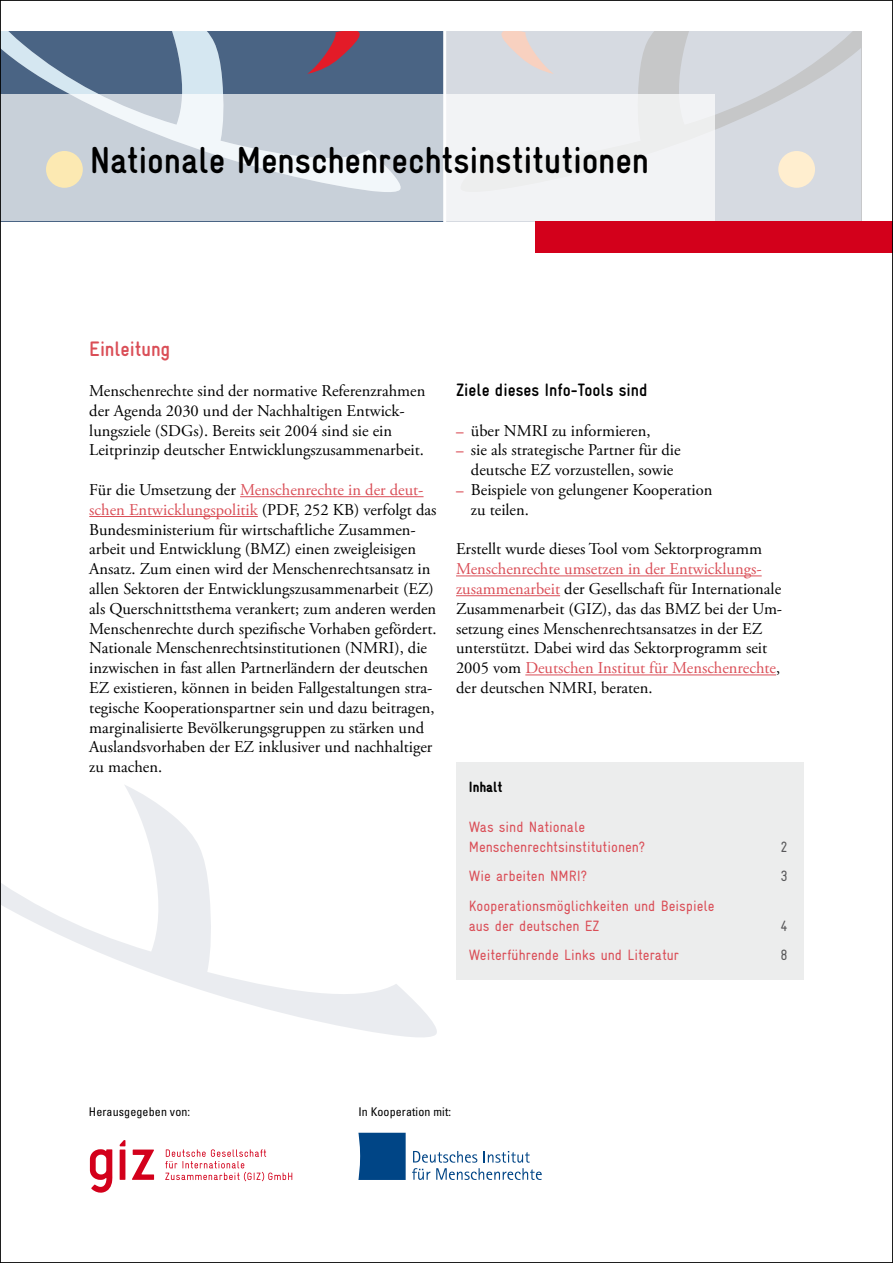
<style>
.page{position:relative;width:893px;height:1263px;background:#fff}
.page>*{position:absolute;margin:0;border:0;box-sizing:border-box;transform-origin:0 0}
.Headline_-_H1{font:700 condensed 37.5px "Gravur";letter-spacing:-.005em;color:#000}
.Headline_-_H2_nicht{font:700 condensed 21px "Gravur";color:#da4e57}
.Zwischenhead_schwarz{font:700 condensed 18px "Gravur";color:#000}
.Text{font:16.5px/19.8px "Adobe Garamond Pro";color:#000}
.Text_3mm_nach{font:16.5px/19.8px "Adobe Garamond Pro";color:#000}
.Inhalt{font:condensed 15px/19.8px "Gravur";color:#da4e57}
.inhalt_head{font:900 condensed 15px "Gravur";color:#000}
.Inhalt-2{font:condensed 15px "Gravur";color:#58585a}
.t1{font:condensed 12px "Univers";letter-spacing:.01em;color:#000}
.s1{color:#da4e57}
.s2{font-weight:700;font-size:15px;color:#da4e57}
</style>
<div class="page">
<svg style="left:2px;top:785px;width:435px;height:252px"></svg>
<svg style="left:2px;top:32px;width:441px;height:63px;background:#627a96"></svg>
<svg style="left:307px;top:32px;width:53px;height:42px;background:#7c4b65"></svg>
<svg style="left:446px;top:32px;width:415px;height:189px;background:#d4d7de"></svg>
<svg style="left:501px;top:32px;width:53px;height:42px;background:#e1d6d6"></svg>
<div style="left:778px;top:151px;width:37px;height:37px;background:#ffeecf;border-radius:50%"></div>
<div style="left:535px;top:221px;width:358px;height:32px;background:#d3001b"></div>
<svg style="left:2px;top:95px;width:712px;height:126px;fill:#c8d0d9"></svg>
<div style="left:456px;top:762px;width:348px;height:217px;background:#eceded"></div>
<hr style="left:240px;top:496px;width:184px;height:1px;background:#da4e57">
<hr style="left:89px;top:516px;width:169px;height:1px;background:#da4e57">
<hr style="left:456px;top:575px;width:306px;height:1px;background:#da4e57">
<hr style="left:456px;top:595px;width:104px;height:1px;background:#da4e57">
<hr style="left:525px;top:674px;width:251px;height:1px;background:#da4e57">
<svg style="left:90px;top:1149px;width:22px;height:44px"></svg>
<svg style="left:132px;top:1149px;width:22px;height:31px"></svg>
<svg style="left:120px;top:1140px;width:5px;height:40px"></svg>
<svg style="left:165px;top:1149px;width:127px;height:32px"></svg>
<svg style="left:358px;top:1133px;width:48px;height:47px;background:#0a4c8a"></svg>
<svg style="left:412px;top:1151px;width:130px;height:29px"></svg>
<h1 class="Headline_-_H1" style="left:90px;top:139px;width:561px">Nationale Menschenrechtsinstitutionen</h1>
<h2 class="Headline_-_H2_nicht" style="left:89px;top:338px;width:82px">Einleitung</h2>
<p class="Text_3mm_nach" style="left:89px;top:381px;width:338px">Menschenrechte sind der normative Referenzrahmen der Agenda 2030 und der Nachhaltigen Entwick&shy;lungsziele (SDGs). Bereits seit 2004 sind sie ein Leitprinzip deutscher Entwicklungszusammenarbeit.</p>
<p class="Text" style="left:89px;top:480px;width:349px">Für die Umsetzung der <span class="s1">Menschenrechte in der deut&shy;schen Entwicklungspolitik</span> (PDF, 252 KB) verfolgt das Bundesministerium für wirtschaftliche Zusammen&shy;arbeit und Entwicklung (BMZ) einen zweigleisigen Ansatz. Zum einen wird der Menschenrechtsansatz in allen Sektoren der Entwicklungszusammenarbeit (EZ) als Querschnittsthema verankert; zum anderen werden Menschenrechte durch spezifische Vorhaben gefördert.<br>Nationale Menschenrechtsinstitutionen (NMRI), die inzwischen in fast allen Partnerländern der deutschen EZ existieren, können in beiden Fallgestaltungen stra&shy;tegische Kooperationspartner sein und dazu beitragen, marginalisierte Bevölkerungsgruppen zu stärken und Auslandsvorhaben der EZ inklusiver und nachhaltiger zu machen.</p>
<h3 class="Zwischenhead_schwarz" style="left:456px;top:380px;width:193px">Ziele dieses Info-Tools sind</h3>
<p class="Text" style="left:456px;top:421px;width:196px"><span class="s2">–</span> über NMRI zu informieren,</p>
<p class="Text" style="left:456px;top:441px;width:226px;text-align:center"><span class="s2">–</span> sie als strategische Partner für die deutsche EZ vorzustellen, sowie</p>
<p class="Text" style="left:471px;top:480px;width:243px;text-indent:-15px"><span class="s2">–</span> Beispiele von gelungener Kooperation zu teilen.</p>
<p class="Text" style="left:456px;top:540px;width:328px">Erstellt wurde dieses Tool vom Sektorprogramm <span class="s1">Menschenrechte umsetzen in der Entwicklungs&shy;zusammenarbeit</span> der Gesellschaft für Internationale Zusammenarbeit (GIZ), das das BMZ bei der Um&shy;setzung eines Menschenrechtsansatzes in der EZ unterstützt. Dabei wird das Sektorprogramm seit 2005 vom <span class="s1">Deutschen Institut für Menschenrechte</span>, der deutschen NMRI, beraten.</p>
<h3 class="inhalt_head" style="left:469px;top:779px;width:35px">Inhalt</h3>
<p class="Inhalt" style="left:469px;top:817px;width:178px">Was sind Nationale<br>Menschenrechtsinstitutionen?</p>
<p class="Inhalt-2" style="left:780px;top:838px;width:9px">2</p>
<p class="Inhalt" style="left:469px;top:866px;width:120px">Wie arbeiten NMRI?</p>
<p class="Inhalt-2" style="left:780px;top:868px;width:9px">3</p>
<p class="Inhalt" style="left:469px;top:896px;width:247px">Kooperationsmöglichkeiten und Beispiele aus der deutschen EZ</p>
<p class="Inhalt-2" style="left:780px;top:917px;width:9px">4</p>
<p class="Inhalt" style="left:469px;top:945px;width:212px">Weiterführende Links und Literatur</p>
<p class="Inhalt-2" style="left:780px;top:947px;width:9px">8</p>
<p class="t1" style="left:89px;top:1104px;width:103px">Herausgegeben von:</p>
<p class="t1" style="left:358px;top:1104px;width:94px">In Kooperation mit:</p>
</div>
